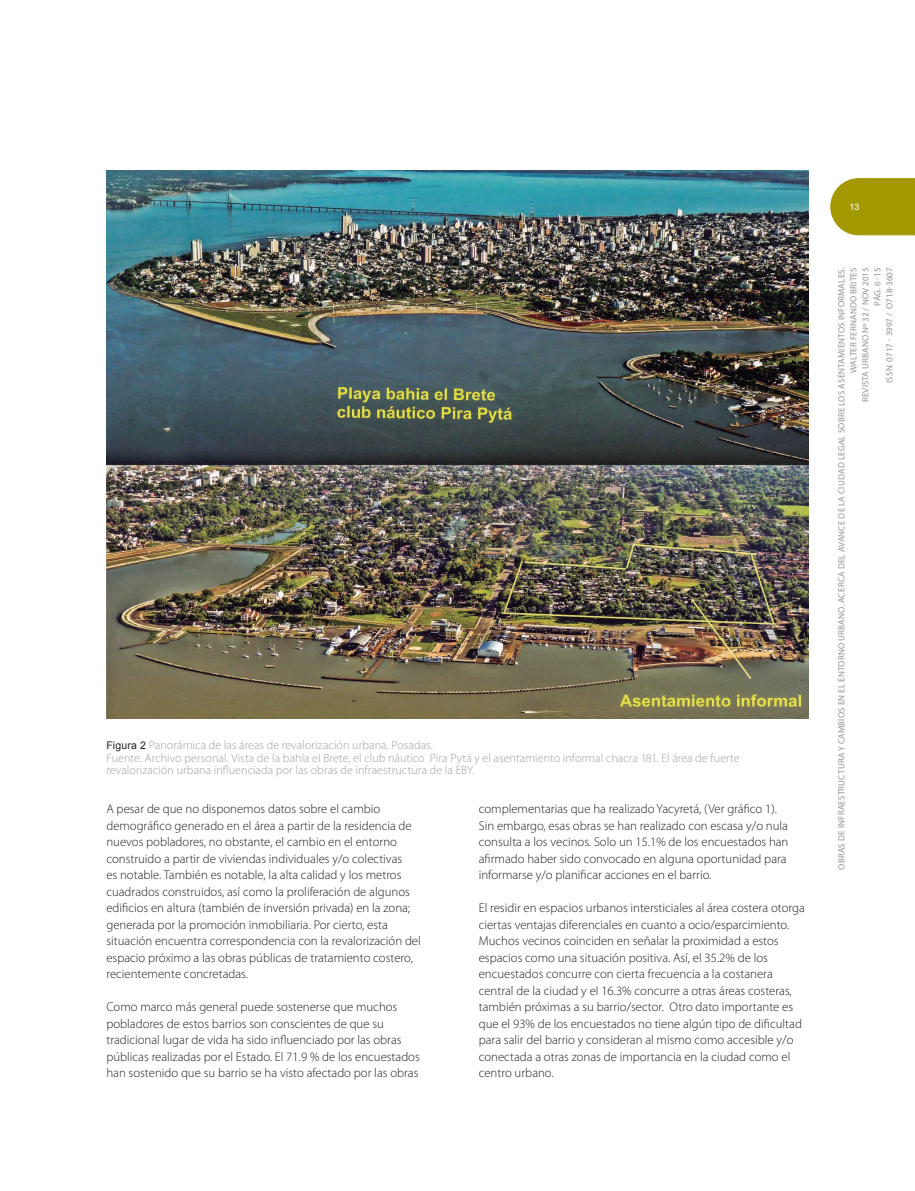
<style>
.page{position:relative;width:915px;height:1191px;background:#fff}
.page>*{position:absolute;margin:0;border:0;box-sizing:border-box;transform-origin:0 0}
.t1{font:300 12.75px/16.5px "Myriad Pro";color:#231f20}
.t2{font:300 12px/12.6px "Myriad Pro";letter-spacing:.005em;color:#9d9fa2}
.t3{font:9px/12px "Myriad Pro";letter-spacing:.02em;color:#939598;text-align:right}
.t4{font:9px "Arial";color:#fff}
.s1{font-family:"Arial";font-weight:400;font-size:10.5px;color:#231f20}
</style>
<div class="page">
<svg style="left:830px;top:178px;width:85px;height:58px;background:#aba116"></svg>
<img style="left:106px;top:170px;width:702px;height:549px">
<p class="t2" style="left:106px;top:738px;width:634px"><span class="s1">Figura 2</span> Panorámica de las áreas de revalorización urbana. Posadas.<br>Fuente. Archivo personal. Vista de la bahía el Brete, el club náutico Pira Pytá y el asentamiento informal chacra 181. El área de fuerte revalorización urbana influenciada por las obras de infraestructura de la EBY.</p>
<p class="t1" style="left:106px;top:800px;width:316px">A pesar de que no disponemos datos sobre el cambio demográfico generado en el área a partir de la residencia de nuevos pobladores, no obstante, el cambio en el entorno construido a partir de viviendas individuales y/o colectivas<br>es notable. También es notable, la alta calidad y los metros cuadrados construidos, así como la proliferación de algunos edificios en altura (también de inversión privada) en la zona; generada por la promoción inmobiliaria. Por cierto, esta situación encuentra correspondencia con la revalorización del espacio próximo a las obras públicas de tratamiento costero, recientemente concretadas.</p>
<p class="t1" style="left:106px;top:998px;width:315px">Como marco más general puede sostenerse que muchos pobladores de estos barrios son conscientes de que su tradicional lugar de vida ha sido influenciado por las obras públicas realizadas por el Estado. El 71.9 % de los encuestados han sostenido que su barrio se ha visto afectado por las obras</p>
<p class="t1" style="left:478px;top:800px;width:311px">complementarias que ha realizado Yacyretá, (Ver gráfico 1).<br>Sin embargo, esas obras se han realizado con escasa y/o nula consulta a los vecinos. Solo un 15.1% de los encuestados han afirmado haber sido convocado en alguna oportunidad para informarse y/o planificar acciones en el barrio.</p>
<p class="t1" style="left:478px;top:899px;width:327px">El residir en espacios urbanos intersticiales al área costera otorga ciertas ventajas diferenciales en cuanto a ocio/esparcimiento.<br>Muchos vecinos coinciden en señalar la proximidad a estos espacios como una situación positiva. Así, el 35.2% de los encuestados concurre con cierta frecuencia a la costanera central de la ciudad y el 16.3% concurre a otras áreas costeras, también próximas a su barrio/sector. Otro dato importante es que el 93% de los encuestados no tiene algún tipo de dificultad para salir del barrio y consideran al mismo como accesible y/o conectada a otras zonas de importancia en la ciudad como el centro urbano.</p>
<p class="t4" style="left:849px;top:201px;width:12px">13</p>
<p class="t3" style="left:835px;top:869px;width:604px;rotate:-90deg">OBRAS DE INFRAESTRUCTURA Y CAMBIOS EN EL ENTORNO URBANO. ACERCA DEL AVANCE DE LA CIUDAD LEGAL SOBRE LOS ASENTAMIENTOS INFORMALES.<br>WALTER FERNANDO BRITES<br>REVISTA URBANO Nº 32 / NOV 2015<br>PÁG. 6 -15<br>ISSN 0717 - 3997 / O718-3607</p>
</div>
